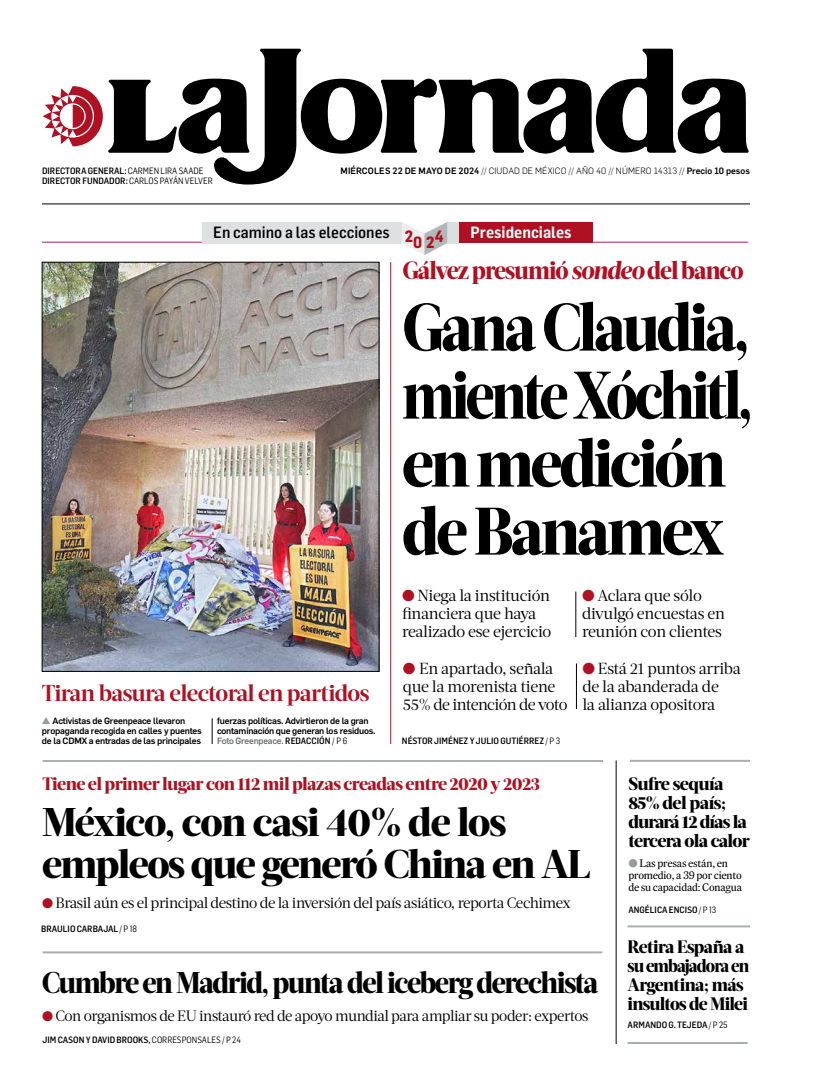
<style>
.page{position:relative;width:822px;height:1089px;background:#fff}
.page>*{position:absolute;margin:0;border:0;box-sizing:border-box;transform-origin:0 0}
.t1{font:800 67px/68px "Acta Headline";letter-spacing:-.055em;color:#000;scale:.9 1}
.t2{font:800 40px/42px "Acta Headline";letter-spacing:-.04em;color:#000}
.t3{font:800 30px "Acta Headline";letter-spacing:-.05em;color:#000;scale:.94 1}
.t4{font:800 25px "Acta Headline";letter-spacing:-.04em;color:#af1122;scale:.95 1}
.t5{font:700 23px "Acta Headline";letter-spacing:-.03em;color:#af1122}
.t6{font:800 18px/19px "Acta Headline";letter-spacing:-.04em;color:#000}
.t7{font:800 18px "Acta Headline";letter-spacing:-.03em;color:#af1122}
.t8{font:16px/18px "Acta Deck";letter-spacing:-.025em;color:#000}
.t9{font:500 16px "Flama Semicond";color:#000}
.t10{font:600 16px "Flama Semicond";color:#fff}
.t11{font:700 16px "Flama Semicond";color:#af1122}
.t12{font:15px "Acta Deck";letter-spacing:-.03em;color:#000}
.t13{font:11px/12px "Expresso Tx";letter-spacing:-.02em;color:#000}
.t14{font:500 9px/10px "Flama";letter-spacing:-.02em;color:#000}
.t15{font:500 9px "Flama Semicond";color:#000}
.t16{font:300 9px "Flama";letter-spacing:.01em;color:#000}
.s1{font-weight:400}
.s2{font-weight:500}
.s3{color:#959c9d}
.s4{color:#6d7373}
.s5{font-family:"Flama Semicond"}
.s6{font-family:"Flama Semicond";font-weight:400}
.s7{font-style:italic}
.s8{color:#af1122}
</style>
<div class="page">
<svg style="left:43px;top:49px;width:706px;height:136px"></svg>
<hr style="left:42px;top:204px;width:708px;height:1px;background:#000">
<hr style="left:616px;top:760px;width:1px;height:284px;background:#000">
<hr style="left:576px;top:663px;width:1px;height:46px;background:#000">
<hr style="left:576px;top:592px;width:1px;height:45px;background:#000">
<img style="left:44px;top:264px;width:333px;height:406px">
<div style="left:42px;top:262px;width:337px;height:410px;border:1px solid #000"></div>
<svg style="left:212px;top:718px;width:1px;height:26px"></svg>
<hr style="left:42px;top:242px;width:706px;height:1px;background:#aa2170">
<div style="left:458px;top:222px;width:134px;height:21px;background:#af1122"></div>
<div style="left:202px;top:222px;width:200px;height:21px;background:#dee1e2"></div>
<div style="left:447px;top:222px;width:11px;height:21px;background:#dcdfe0"></div>
<svg style="left:402px;top:222px;width:45px;height:33px"></svg>
<hr style="left:43px;top:760px;width:560px;height:2px;background:#a9afb0">
<hr style="left:43px;top:951px;width:559px;height:2px;background:#a9afb0">
<hr style="left:630px;top:760px;width:120px;height:2px;background:#a9afb0">
<hr style="left:628px;top:1042px;width:120px;height:2px;background:#a9afb0">
<hr style="left:628px;top:925px;width:122px;height:2px;background:#a9afb0">
<hr style="left:390px;top:262px;width:1px;height:482px;background:#af1122">
<p class="t15" style="left:42px;top:165px;width:163px">DIRECTORA GENERAL: <span class="s1">CARMEN LIRA SAADE</span></p>
<p class="t16" style="left:341px;top:164px;width:411px"><span class="s2">miércoles 22 de mayo de 2024</span> // CIUDAD DE MÉXICO // AÑO 40 // NÚM ERO 14313 // <span class="s2">Precio 10 pesos</span></p>
<p class="t15" style="left:42px;top:175px;width:172px">DIRECTOR FUNDADOR: <span class="s1">CARLOS PAYÁN VELVER</span></p>
<p class="t9" style="left:213px;top:222px;width:178px">EN CAMINO A LAS ELECCIONES</p>
<p class="t10" style="left:470px;top:222px;width:103px">Presidenciales</p>
<p class="t11" style="left:405px;top:226px;width:10px">2</p>
<p class="t11" style="left:434px;top:226px;width:11px">4</p>
<p class="t11" style="left:413px;top:232px;width:23px">02</p>
<h3 class="t5" style="left:42px;top:679px;width:329px">Tiran basura electoral en partidos</h3>
<p class="t14" style="left:42px;top:715px;width:162px"><span class="s3">▲</span> Activistas de Greenpeace llevaron propaganda recogida en calles y puentes de la CDM</p>
<p class="t14" style="left:217px;top:715px;width:160px">fuerzas políticas. Advirtieron de la gran contaminación que generan los residuos.<br><span class="s4">Foto Greenpeace.</span> <span class="s5">REDACCIÓN</span> <span class="s6">/ P 6</span></p>
<p class="t14" style="left:82px;top:735px;width:121px">X a entradas de las principales</p>
<h3 class="t4" style="left:402px;top:256px;width:361px">Gálvez presumió <span class="s7">sondeo</span> del banco</h3>
<h1 class="t1" style="left:402px;top:294px;width:392px">Gana Claudia, miente Xóchitl, en medición de Banamex</h1>
<p class="t8" style="left:402px;top:587px;width:151px"><span class="s8">●</span> Niega la institución financiera que haya realizado ese ejercicio</p>
<p class="t8" style="left:582px;top:587px;width:145px"><span class="s8">●</span> Aclara que sólo divulgó encuestas en reunión con clientes</p>
<p class="t8" style="left:403px;top:660px;width:166px"><span class="s8">●</span> En apartado, señala que la morenista tiene<br>55% de intención de voto</p>
<p class="t8" style="left:582px;top:660px;width:160px"><span class="s8">●</span> Está 21 puntos arriba de la abanderada de<br>la alianza opositora</p>
<p class="t15" style="left:402px;top:735px;width:160px">NÉSTOR JIMÉNEZ Y JULIO GUTIÉRREZ <span class="s1">/ P 3</span></p>
<p class="t7" style="left:42px;top:773px;width:499px">Tiene el primer lugar con 112 mil plazas creadas entre 2020 y 2023</p>
<h2 class="t2" style="left:42px;top:802px;width:550px">México, con casi 40% de los empleos que generó China en AL</h2>
<p class="t12" style="left:42px;top:895px;width:531px"><span class="s8">●</span> Brasil aún es el principal destino de la inversión del país asiático, reporta Cechimex</p>
<p class="t15" style="left:41px;top:923px;width:97px">BRAULIO CARBAJAL <span class="s1">/ P 18</span></p>
<h3 class="t3" style="left:42px;top:965px;width:594px">Cumbre en Madrid, punta del iceberg derechista</h3>
<p class="t12" style="left:42px;top:1007px;width:548px"><span class="s8">●</span> Con organismos de EU instauró red de apoyo mundial para ampliar su poder: expertos</p>
<p class="t15" style="left:43px;top:1034px;width:200px">JIM CASON Y DAVID BROOKS, <span class="s1">CORRESPONSALES / P 24</span></p>
<p class="t6" style="left:628px;top:774px;width:123px">Sufre sequía<br>85% del país; durará 12 días la tercera ola calor</p>
<p class="t13" style="left:628px;top:857px;width:115px"><span class="s3">●</span> Las presas están, en promedio, a 39 por ciento de su capacidad: Conagua</p>
<p class="t15" style="left:628px;top:904px;width:90px">ANGÉLICA ENCISO <span class="s1">/ P 13</span></p>
<p class="t6" style="left:628px;top:938px;width:123px">Retira España a su embajadora en<br>Argentina; más insultos de Milei</p>
<p class="t15" style="left:628px;top:1019px;width:102px">ARMANDO G. TEJEDA <span class="s1">/ P 25</span></p>
</div>
